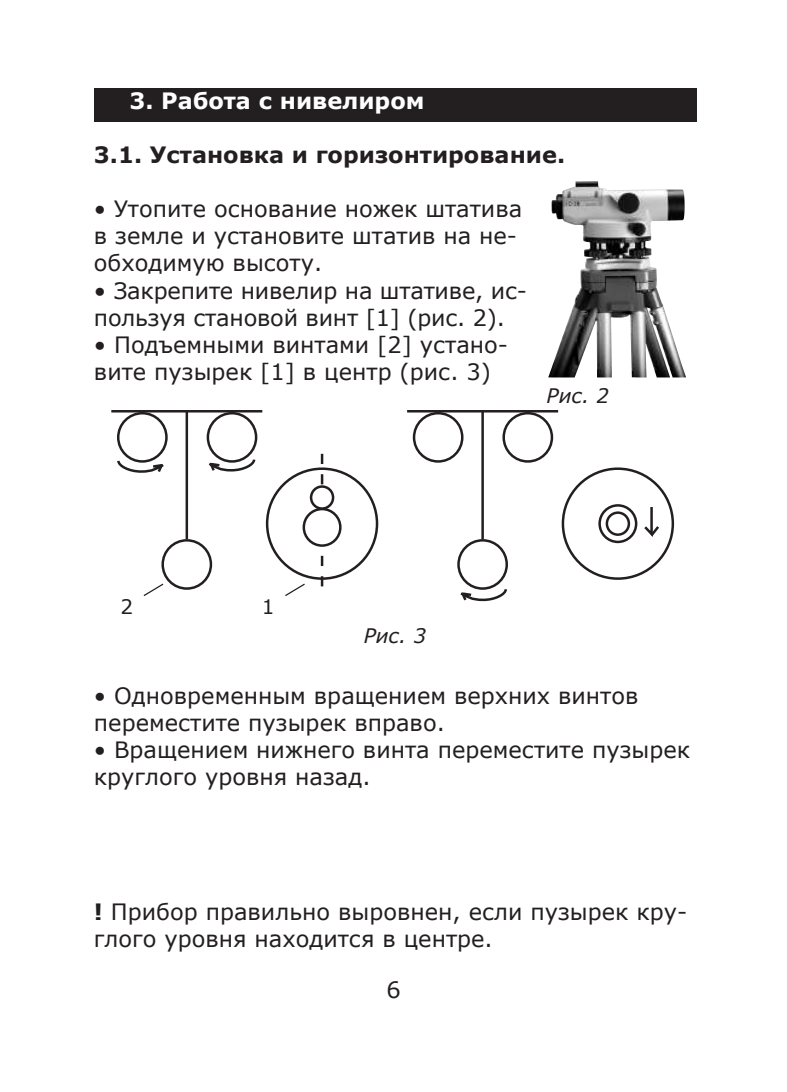
<style>
.page{position:relative;width:787px;height:1092px;background:#fff}
.page>*{position:absolute;margin:0;border:0;box-sizing:border-box;transform-origin:0 0}
.t1{font:22.5px/27px "Verdana";color:#231f20}
.t2{font:700 22.5px "Verdana";color:#231f20}
.t3{font:700 22.5px "Verdana";color:#fff}
.t4{font:italic 20px "Verdana";color:#231f20}
.t5{font:20px "Verdana";color:#231f20}
.s1{font-weight:700}
</style>
<div class="page">
<div style="left:94px;top:88px;width:602px;height:33px;background:#231f20"></div>
<img style="left:548px;top:181px;width:138px;height:196px">
<hr style="left:111px;top:410px;width:151px;height:2px;background:#231f20">
<hr style="left:407px;top:410px;width:151px;height:2px;background:#231f20">
<div style="left:117px;top:412px;width:51px;height:50px;border:2px solid #231f20;border-radius:50%"></div>
<div style="left:413px;top:412px;width:50px;height:50px;border:2px solid #231f20;border-radius:50%"></div>
<div style="left:207px;top:412px;width:50px;height:50px;border:2px solid #231f20;border-radius:50%"></div>
<div style="left:502px;top:412px;width:51px;height:50px;border:2px solid #231f20;border-radius:50%"></div>
<div style="left:161px;top:539px;width:51px;height:50px;border:2px solid #231f20;border-radius:50%"></div>
<div style="left:457px;top:539px;width:51px;height:50px;border:2px solid #231f20;border-radius:50%"></div>
<hr style="left:185px;top:411px;width:3px;height:128px;background:#231f20">
<hr style="left:481px;top:411px;width:3px;height:128px;background:#231f20">
<svg style="left:117px;top:458px;width:47px;height:15px"></svg>
<svg style="left:208px;top:457px;width:48px;height:15px"></svg>
<svg style="left:460px;top:586px;width:47px;height:16px"></svg>
<svg style="left:143px;top:583px;width:21px;height:13px"></svg>
<svg style="left:285px;top:583px;width:20px;height:13px"></svg>
<div style="left:266px;top:467px;width:112px;height:113px;border:2px solid #231f20;border-radius:50%"></div>
<div style="left:561px;top:467px;width:113px;height:113px;border:2px solid #231f20;border-radius:50%"></div>
<svg style="left:321px;top:454px;width:2px;height:132px"></svg>
<div style="left:304px;top:509px;width:36px;height:36px;background:#fff;border-radius:50%"></div>
<div style="left:302px;top:508px;width:39px;height:39px;border:2px solid #231f20;border-radius:50%"></div>
<svg style="left:599px;top:505px;width:37px;height:37px"></svg>
<div style="left:598px;top:504px;width:39px;height:39px;border:2px solid #231f20;border-radius:50%"></div>
<div style="left:311px;top:486px;width:22px;height:22px;background:#fff;border-radius:50%"></div>
<div style="left:310px;top:485px;width:24px;height:24px;border:2px solid #231f20;border-radius:50%"></div>
<svg style="left:607px;top:512px;width:22px;height:22px"></svg>
<div style="left:605px;top:511px;width:25px;height:25px;border:2px solid #231f20;border-radius:50%"></div>
<svg style="left:644px;top:507px;width:15px;height:30px"></svg>
<p class="t3" style="left:129px;top:85px;width:296px">3. Работа с нивелиром</p>
<p class="t2" style="left:94px;top:139px;width:473px">3.1. Установка и горизонтирование.</p>
<p class="t1" style="left:94px;top:195px;width:430px">• Утопите основание ножек штатива в земле и установите штатив на не&shy;обходимую высоту.</p>
<p class="t1" style="left:94px;top:276px;width:434px">• Закрепите нивелир на штативе, ис&shy;пользуя становой винт [1] (рис. 2).</p>
<p class="t1" style="left:94px;top:330px;width:416px">• Подъемными винтами [2] устано&shy;вите пузырек [1] в центр (рис. 3)</p>
<p class="t5" style="left:120px;top:593px;width:14px">2</p>
<p class="t5" style="left:262px;top:593px;width:14px">1</p>
<p class="t4" style="left:364px;top:621px;width:64px">Рис. 3</p>
<p class="t4" style="left:546px;top:382px;width:64px">Рис. 2</p>
<p class="t1" style="left:94px;top:681px;width:546px">• Одновременным вращением верхних винтов переместите пузырек вправо.</p>
<p class="t1" style="left:94px;top:735px;width:597px">• Вращением нижнего винта переместите пузырек круглого уровня назад.</p>
<p class="t1" style="left:94px;top:897px;width:595px"><span class="s1">!</span> Прибор правильно выровнен, если пузырек кру&shy;глого уровня находится в центре.</p>
<p class="t1" style="left:386px;top:975px;width:16px">6</p>
</div>
